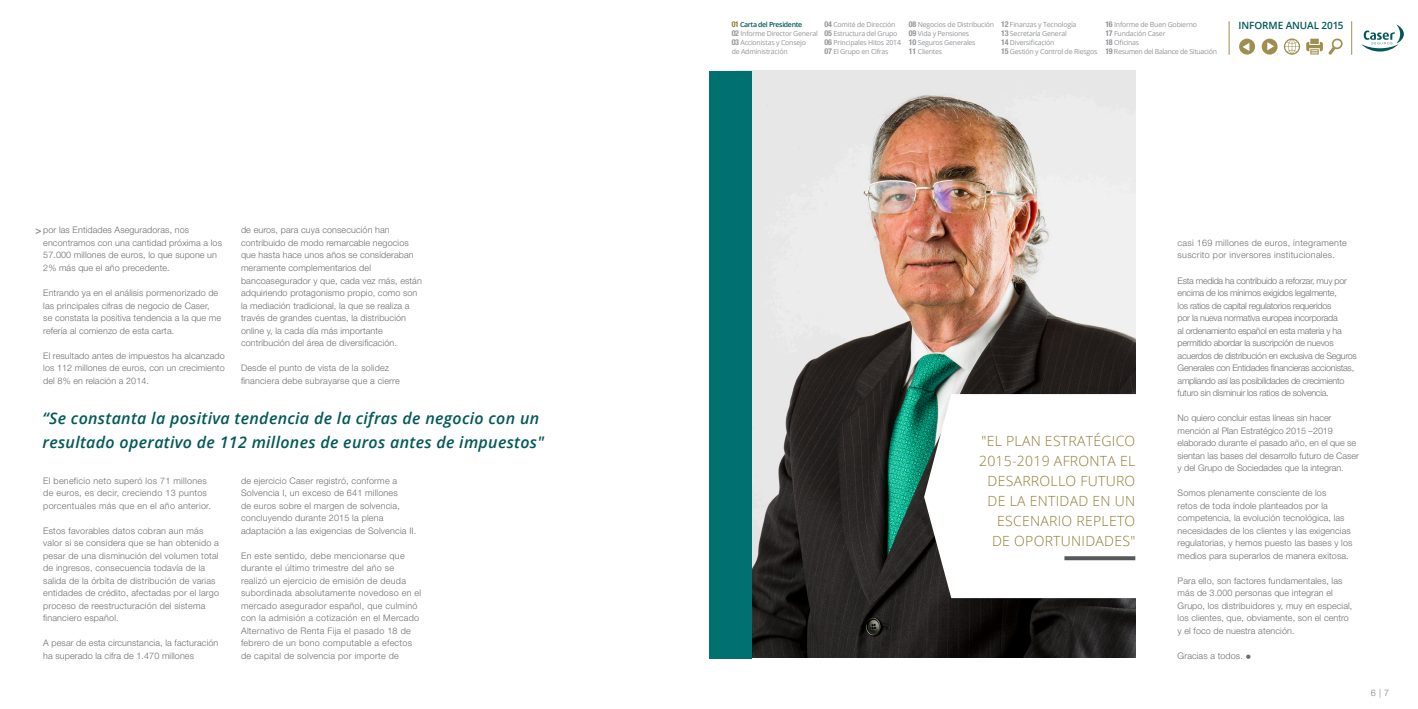
<style>
.page{position:relative;width:1418px;height:709px;background:#fff}
.page>*{position:absolute;margin:0;border:0;box-sizing:border-box;transform-origin:0 0}
.DKV_General_titula{font:italic 600 16px/24px "Open Sans";letter-spacing:.02em;color:#005957}
.DKV_General_titula-2{font:300 14px/20px "Open Sans";letter-spacing:.02em;color:#8c7c33;text-align:right}
.t1{font:600 10px "Open Sans";letter-spacing:-.01em;color:#005957}
.DKV_General_titula-3{font:300 9px/12.5px "Helvetica Neue LT Std";letter-spacing:.01em;color:#6c6d70}
.DKV_General_titula-4{font:300 9px/12.5px "Helvetica Neue LT Std";letter-spacing:.03em;color:#6c6d70}
.DKV_General_titula-5{font:300 9px/12.5px "Helvetica Neue LT Std";letter-spacing:-.03em;color:#6c6d70}
.curriculum{font:300 9px "Helvetica Neue LT Std";color:#808285}
.t2{font:7px/9px "Open Sans";letter-spacing:-.03em;color:#939598}
.s1{font-family:"Helvetica Neue LT Std";font-weight:700;font-stretch:condensed;font-size:8px;color:#8c7c33}
.s2{font-weight:600;color:#005957}
.s3{font-family:"Helvetica Neue LT Std";font-weight:700;font-stretch:condensed;font-size:8px}
.s4{font-size:12px}
</style>
<div class="page">
<img style="left:751px;top:71px;width:384px;height:587px">
<div style="left:709px;top:71px;width:42px;height:587px;background:#007070"></div>
<svg style="left:924px;top:394px;width:212px;height:204px"></svg>
<svg style="left:1064px;top:556px;width:71px;height:4px"></svg>
<svg style="left:36px;top:228px;width:5px;height:6px"></svg>
<svg style="left:1328px;top:38px;width:15px;height:17px"></svg>
<svg style="left:1306px;top:39px;width:16px;height:15px"></svg>
<svg style="left:1261px;top:39px;width:16px;height:16px"></svg>
<svg style="left:1239px;top:39px;width:15px;height:16px"></svg>
<svg style="left:1283px;top:38px;width:17px;height:17px"></svg>
<hr style="left:1228px;top:21px;width:1px;height:34px;background:#9e8f50">
<hr style="left:1351px;top:21px;width:1px;height:34px;background:#9e8f50">
<svg style="left:1361px;top:24px;width:42px;height:28px"></svg>
<p class="DKV_General_titula-3" style="left:43px;top:224px;width:180px">por las Entidades Aseguradoras, nos encontramos con una cantidad próxima a los 57.000 millones de euros, lo que supone un 2% más que el año precedente.</p>
<p class="DKV_General_titula-3" style="left:43px;top:286px;width:179px">Entrando ya en el análisis pormenorizado de las principales cifras de negocio de Caser,<br>se constata la positiva tendencia a la que me refería al comienzo de esta carta.</p>
<p class="DKV_General_titula-3" style="left:43px;top:349px;width:183px;text-align:justify">El resultado antes de impuestos ha alcanzado los 112 millones de euros, con un crecimiento del 8% en relación a 2014.</p>
<p class="DKV_General_titula-3" style="left:241px;top:224px;width:182px">de euros, para cuya consecución han contribuido de modo remarcable negocios que hasta hace unos años se consideraban meramente complementarios del bancoasegurador y que, cada vez más, están adquiriendo protagonismo propio, como son la mediación tradicional, la que se realiza a través de grandes cuentas, la distribución online y, la cada día más importante contribución del área de diversificación.</p>
<p class="DKV_General_titula-3" style="left:241px;top:361px;width:160px">Desde el punto de vista de la solidez financiera debe subrayarse que a cierre</p>
<p class="DKV_General_titula" style="left:43px;top:405px;width:503px">“Se constanta la positiva tendencia de la cifras de negocio con un resultado operativo de 112 millones de euros antes de impuestos"</p>
<p class="DKV_General_titula-4" style="left:43px;top:474px;width:169px">El beneficio neto superó los 71 millones de euros, es decir, creciendo 13 puntos porcentuales más que en el año anterior.</p>
<p class="DKV_General_titula-3" style="left:43px;top:524px;width:177px">Estos favorables datos cobran aun más valor si se considera que se han obtenido a pesar de una disminución del volumen total de ingresos, consecuencia todavía de la salida de la órbita de distribución de varias entidades de crédito, afectadas por el largo proceso de reestructuración del sistema financiero español.</p>
<p class="DKV_General_titula-3" style="left:43px;top:636px;width:177px">A pesar de esta circunstancia, la facturación ha superado la cifra de 1.470 millones</p>
<p class="DKV_General_titula-3" style="left:241px;top:474px;width:177px">de ejercicio Caser registró, conforme a Solvencia I, un exceso de 641 millones<br>de euros sobre el margen de solvencia, concluyendo durante 2015 la plena adaptación a las exigencias de Solvencia II.</p>
<p class="DKV_General_titula-4" style="left:241px;top:549px;width:182px">En este sentido, debe mencionarse que durante el último trimestre del año se realizó un ejercicio de emisión de deuda subordinada absolutamente novedoso en el mercado asegurador español, que culminó con la admisión a cotización en el Mercado Alternativo de Renta Fija el pasado 18 de febrero de un bono computable a efectos de capital de solvencia por importe de</p>
<p class="t2" style="left:731px;top:20px;width:88px"><span class="s1">01</span> <span class="s2">Carta del Presidente<br></span><span class="s3">02</span> Informe Director General<br><span class="s3">03</span> Accionistas y Consejo<br>de Administración</p>
<p class="t2" style="left:824px;top:20px;width:78px"><span class="s3">04</span> Comité de Dirección<br><span class="s3">05</span> Estructura del Grupo<br><span class="s3">06</span> Principales Hitos 2014<br><span class="s3">07</span> El Grupo en Cifras</p>
<p class="t2" style="left:909px;top:20px;width:87px"><span class="s3">08</span> Negocios de Distribución<br><span class="s3">09</span> Vida y Pensiones<br><span class="s3">10</span> Seguros Generales<br><span class="s3">11</span> Clientes</p>
<p class="t2" style="left:1001px;top:20px;width:98px"><span class="s3">12</span> Finanzas y Tecnología<br><span class="s3">13</span> Secretaría General<br><span class="s3">14</span> Diversificación<br><span class="s3">15</span> Gestión y Control de Riesgos</p>
<p class="t2" style="left:1105px;top:20px;width:93px"><span class="s3">16</span> Informe de Buen Gobierno</p>
<p class="t1" style="left:1238px;top:18px;width:106px">INFORME ANUAL 2015</p>
<p class="t2" style="left:1105px;top:29px;width:113px"><span class="s3">17</span> Fundación Caser<br><span class="s3">18</span> Oficinas<br><span class="s3">19</span> Resumen del Balance de Situación</p>
<p class="DKV_General_titula-2" style="left:979px;top:430px;width:158px">"EL PLAN ESTRATÉGICO<br>2015-2019 AFRONTA EL<br>DESARROLLO FUTURO<br>DE LA ENTIDAD EN UN<br>ESCENARIO REPLETO<br>DE OPORTUNIDADES"</p>
<p class="DKV_General_titula-4" style="left:1177px;top:236px;width:171px">casi 169 millones de euros, íntegramente suscrito por inversores institucionales.</p>
<p class="DKV_General_titula-5" style="left:1177px;top:274px;width:181px">Esta medida ha contribuido a reforzar, muy por encima de los mínimos exigidos legalmente,<br>los ratios de capital regulatorios requeridos<br>por la nueva normativa europea incorporada<br>al ordenamiento español en esta materia y ha permitido abordar la suscripción de nuevos acuerdos de distribución en exclusiva de Seguros Generales con Entidades financieras accionistas, ampliando así las posibilidades de crecimiento futuro sin disminuir los ratios de solvencia.</p>
<p class="DKV_General_titula-3" style="left:1177px;top:411px;width:183px">No quiero concluir estas líneas sin hacer mención al Plan Estratégico 2015 –2019 elaborado durante el pasado año, en el que se sientan las bases del desarrollo futuro de Caser y del Grupo de Sociedades que la integran.</p>
<p class="DKV_General_titula-3" style="left:1177px;top:486px;width:176px">Somos plenamente consciente de los<br>retos de toda índole planteados por la competencia, la evolución tecnológica, las necesidades de los clientes y las exigencias regulatorias, y hemos puesto las bases y los medios para superarlos de manera exitosa.</p>
<p class="DKV_General_titula-3" style="left:1177px;top:574px;width:176px">Para ello, son factores fundamentales, las más de 3.000 personas que integran el Grupo, los distribuidores y, muy en especial, los clientes, que, obviamente, son el centro y el foco de nuestra atención.</p>
<p class="DKV_General_titula-3" style="left:1177px;top:649px;width:75px">Gracias a todos. <span class="s4">•</span></p>
<p class="curriculum" style="left:1370px;top:687px;width:20px">6 | 7</p>
</div>
